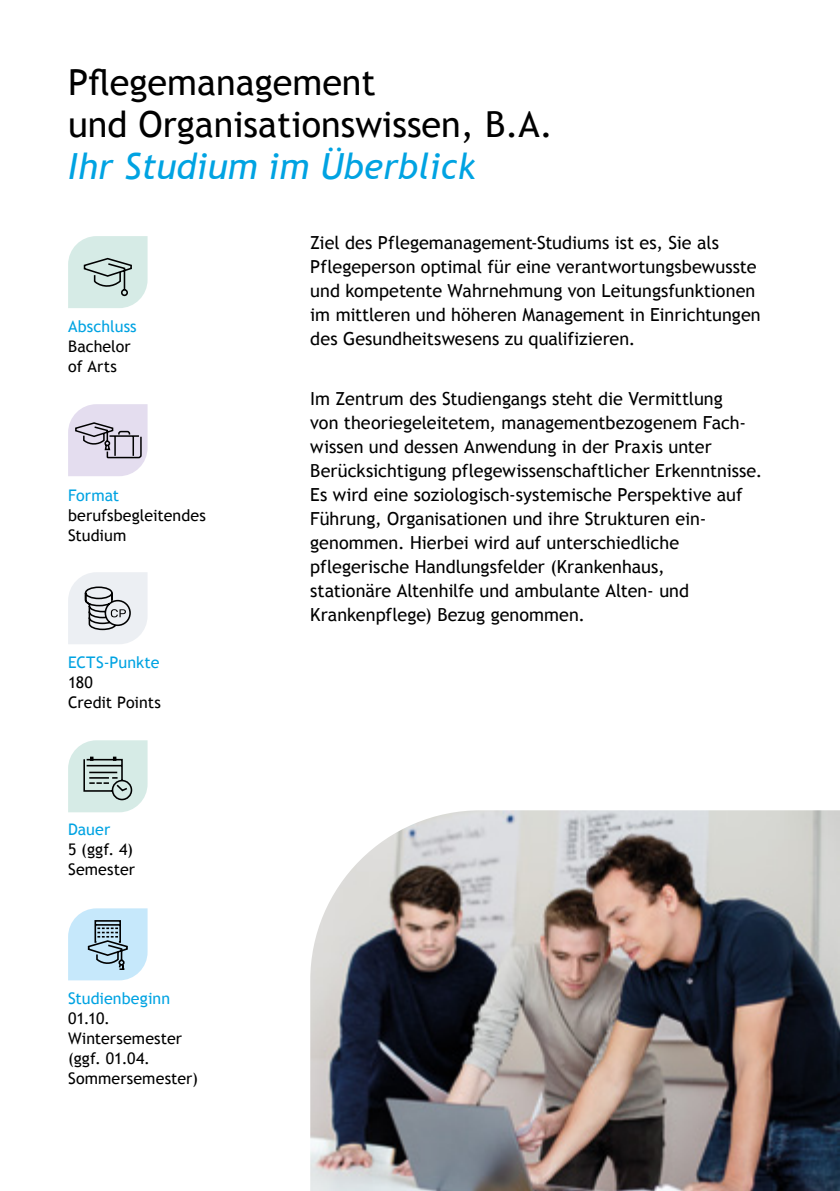
<style>
.page{position:relative;width:840px;height:1191px;background:#fff}
.page>*{position:absolute;margin:0;border:0;box-sizing:border-box;transform-origin:0 0}
.t1{font:36px/42px "Trebuchet MS";color:#000}
.t2{font:italic 36px "Trebuchet MS";color:#00a3e2}
.t3{font:18px/24px "Trebuchet MS";color:#000}
.t4{font:16px/20px "Trebuchet MS";letter-spacing:.005em;color:#000}
.t5{font:16px "Trebuchet MS";letter-spacing:.005em;color:#00a3e2}
</style>
<div class="page">
<img style="left:310px;top:810px;width:529px;height:381px">
<svg style="left:68px;top:236px;width:79px;height:72px;background:#ccdfda"></svg>
<svg style="left:68px;top:572px;width:79px;height:72px;background:#d9dbdf"></svg>
<svg style="left:68px;top:740px;width:79px;height:72px;background:#c6d8d4"></svg>
<svg style="left:68px;top:908px;width:79px;height:72px;background:#b8d5e5"></svg>
<svg style="left:68px;top:404px;width:79px;height:72px;background:#d3cddc"></svg>
<h1 class="t1" style="left:68px;top:61px;width:486px">Pflegemanagement<br>und Organisationswissen, B.A.</h1>
<h1 class="t2" style="left:68px;top:152px;width:409px">Ihr Studium im Überblick</h1>
<p class="t5" style="left:68px;top:317px;width:70px">Abschluss</p>
<p class="t4" style="left:68px;top:336px;width:64px">Bachelor of Arts</p>
<p class="t5" style="left:68px;top:485px;width:53px">Format</p>
<p class="t4" style="left:68px;top:505px;width:139px">berufsbegleitendes<br>Studium</p>
<p class="t5" style="left:68px;top:652px;width:93px">ECTS-Punkte</p>
<p class="t4" style="left:68px;top:672px;width:94px">180<br>Credit Points</p>
<p class="t5" style="left:68px;top:820px;width:44px">Dauer</p>
<p class="t4" style="left:68px;top:840px;width:68px">5 (ggf. 4)<br>Semester</p>
<p class="t5" style="left:68px;top:989px;width:103px">Studienbeginn</p>
<p class="t4" style="left:68px;top:1009px;width:131px">01.10.<br>Wintersemester (ggf. 01.04.<br>Sommersemester)</p>
<p class="t3" style="left:310px;top:231px;width:451px">Ziel des Pflegemanagement-Studiums ist es, Sie als Pflegeperson optimal für eine verantwortungsbewusste und kompetente Wahrnehmung von Leitungsfunktionen im mittleren und höheren Management in Einrichtungen des Gesundheitswesens zu qualifizieren.</p>
<p class="t3" style="left:310px;top:387px;width:453px">Im Zentrum des Studiengangs steht die Vermittlung<br>von theoriegeleitetem, managementbezogenem Fach&shy;wissen und dessen Anwendung in der Praxis unter Berücksichtigung pflegewissenschaftlicher Erkenntnisse.<br>Es wird eine soziologisch-systemische Perspektive auf Führung, Organisationen und ihre Strukturen ein&shy;genommen. Hierbei wird auf unterschiedliche pflegerische Handlungsfelder (Krankenhaus,<br>stationäre Altenhilfe und ambulante Alten- und Krankenpflege) Bezug genommen.</p>
</div>
